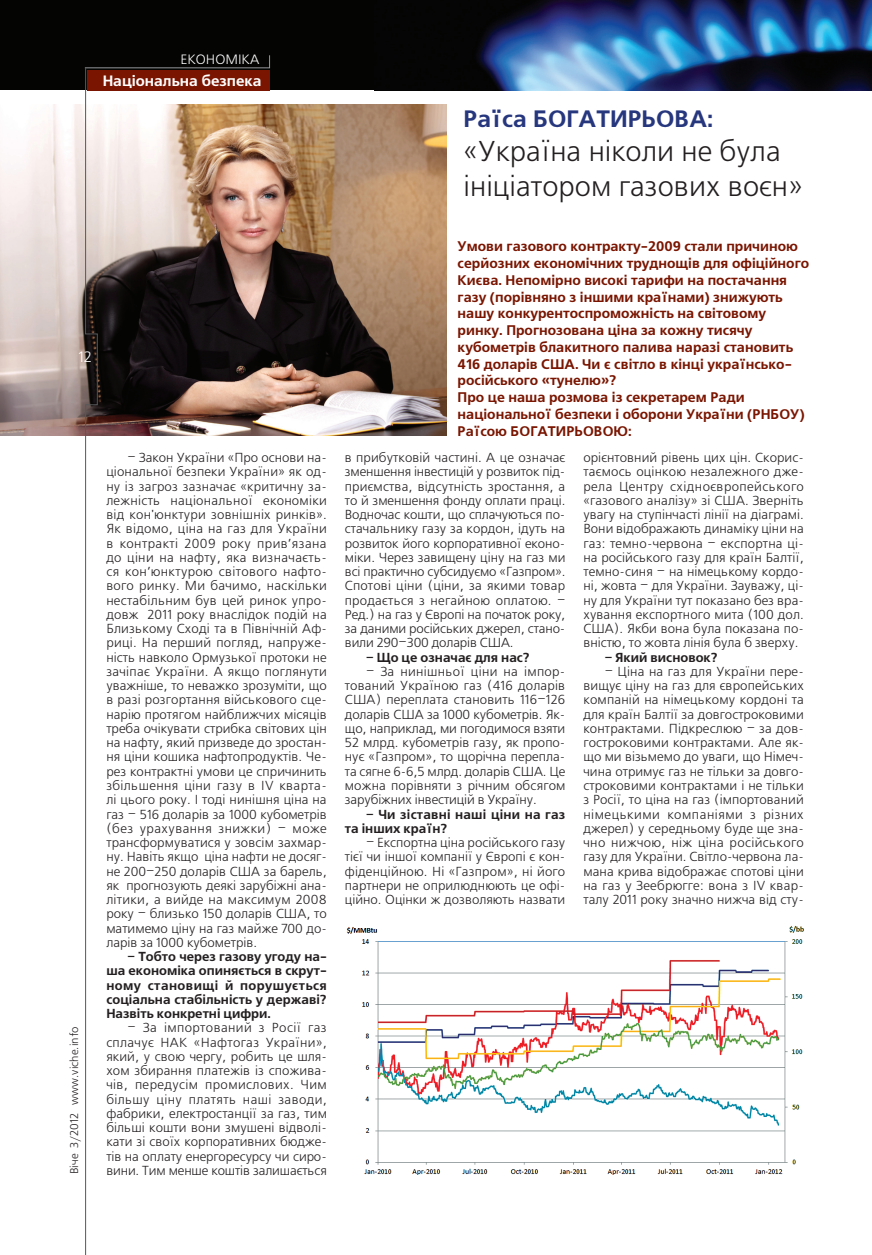
<style>
.page{position:relative;width:872px;height:1255px;background:#fff}
.page>*{position:absolute;margin:0;border:0;box-sizing:border-box;transform-origin:0 0}
.t1{font:28.65px/34.3px "Free Set C";color:#231f20}
.t2{font:700 23.7px "Free Set C";color:#27377e}
.rubrica_left{font:700 15px "Free Set C";color:#fff}
.foto{font:15px "Free Set C";color:#fff}
.vrez{font:700 13.95px/16.8px "Free Set C";color:#791500}
.rubrica_right{font:13.5px "Free Set C";color:#fff}
.text_freeset{font:13.05px/14.2px "Free Set C";color:#231f20;text-align:justify}
.text_freeset-2{font:700 13.05px/14.2px "Free Set C";color:#231f20;text-align:justify}
.t3{font:11.25px "Free Set C";color:#231f20}
</style>
<div class="page">
<img style="left:1px;top:104px;width:445px;height:332px">
<div style="left:0;top:1px;width:872px;height:89px;background:#040503"></div>
<img style="left:477px;top:1px;width:395px;height:89px">
<img style="left:346px;top:925px;width:458px;height:249px">
<svg style="left:84px;top:55px;width:186px;height:1199px"></svg>
<p class="rubrica_right" style="left:180px;top:52px;width:80px">ЕКОНОМІКА</p>
<p class="rubrica_left" style="left:103px;top:72px;width:160px">Національна безпека</p>
<p class="foto" style="left:78px;top:349px;width:15px">12</p>
<p class="t3" style="left:68px;top:1174px;width:149px;rotate:-90deg">Віче 3/2012 www.viche.info</p>
<p class="text_freeset" style="left:106px;top:451px;width:222px;text-indent:21px">– Закон України «Про основи на&shy;ціональної безпеки України» як од&shy;ну із загроз зазначає «критичну за&shy;лежність національної економіки від кон'юнктури зовнішніх ринків».<br>Як відомо, ціна на газ для України в контракті 2009 року прив’язана до ціни на нафту, яка визначаєть&shy;ся кон’юнктурою світового нафто&shy;вого ринку. Ми бачимо, наскільки нестабільним був цей ринок упро&shy;довж 2011 року внаслідок подій на Близькому Сході та в Північній Аф&shy;риці. На перший погляд, напруже&shy;ність навколо Ормузької протоки не зачіпає України. А якщо поглянути уважніше, то неважко зрозуміти, що в разі розгортання військового сце&shy;нарію протягом найближчих місяців треба очікувати стрибка світових цін на нафту, який призведе до зростан&shy;ня ціни кошика нафтопродуктів. Че&shy;рез контрактні умови це спричинить збільшення ціни газу в IV кварта&shy;лі цього року. І тоді нинішня ціна на газ – 516 доларів за 1000 кубометрів (без урахування знижки) – може трансформуватися у зовсім захмар&shy;ну. Навіть якщо ціна нафти не досяг&shy;не 200–250 доларів США за барель, як прогнозують деякі зарубіжні ана&shy;літики, а вийде на максимум 2008 року – близько 150 доларів США, то матимемо ціну на газ майже 700 до&shy;ларів за 1000 кубометрів.</p>
<p class="text_freeset-2" style="left:106px;top:949px;width:222px;text-indent:21px">– Тобто через газову угоду на&shy;ша економіка опиняється в скрут&shy;ному становищі й порушується соціальна стабільність у державі?<br>Назвіть конкретні цифри.</p>
<p class="text_freeset" style="left:106px;top:1021px;width:222px;text-indent:21px">– За імпортований з Росії газ сплачує НАК «Нафтогаз України», який, у свою чергу, робить це шля&shy;хом збирання платежів із спожива&shy;чів, передусім промислових. Чим більшу ціну платять наші заводи, фабрики, електростанції за газ, тим більші кошти вони змушені відволі&shy;кати зі своїх корпоративних бюдже&shy;тів на оплату енергоресурсу чи сиро&shy;вини. Тим менше коштів залишається</p>
<p class="t2" style="left:463px;top:105px;width:251px">Раїса БОГАТИРЬОВА:</p>
<p class="t1" style="left:463px;top:135px;width:340px">«Україна ніколи не була ініціатором газових воєн»</p>
<p class="vrez" style="left:457px;top:238px;width:353px">Умови газового контракту-2009 стали причиною серйозних економічних труднощів для офіційного Києва. Непомірно високі тарифи на постачання газу (порівняно з іншими країнами) знижують нашу конкурентоспроможність на світовому ринку. Прогнозована ціна за кожну тисячу кубометрів блакитного палива наразі становить 416 доларів США. Чи є світло в кінці українсько&shy;російського «тунелю»?<br>Про це наша розмова із секретарем Ради національної безпеки і оборони України (РНБОУ)<br>Раїсою БОГАТИРЬОВОЮ:</p>
<p class="text_freeset" style="left:345px;top:451px;width:222px">в прибутковій частині. А це означає зменшення інвестицій у розвиток під&shy;приємства, відсутність зростання, а то й зменшення фонду оплати праці.<br>Водночас кошти, що сплачуються по&shy;стачальнику газу за кордон, ідуть на розвиток його корпоративної еконо&shy;міки. Через завищену ціну на газ ми всі практично субсидуємо «Газпром».<br>Спотові ціни (ціни, за якими товар продається з негайною оплатою. – Ред.) на газ у Європі на початок року, за даними російських джерел, стано&shy;вили 290–300 доларів США.</p>
<p class="text_freeset-2" style="left:366px;top:650px;width:165px">– Що це означає для нас?</p>
<p class="text_freeset" style="left:345px;top:665px;width:222px;text-indent:21px">– За нинішньої ціни на імпор&shy;тований Україною газ (416 доларів США) переплата становить 116–126 доларів США за 1000 кубометрів. Як&shy;що, наприклад, ми погодимося взяти 52 млрд. кубометрів газу, як пропо&shy;нує «Газпром», то щорічна перепла&shy;та сягне 6-6,5 млрд. доларів США. Це можна порівняти з річним обсягом зарубіжних інвестицій в Україну.</p>
<p class="text_freeset-2" style="left:345px;top:807px;width:222px;text-indent:21px">– Чи зіставні наші ціни на газ та інших країн?</p>
<p class="text_freeset" style="left:345px;top:836px;width:222px;text-indent:21px">– Експортна ціна російського газу тієї чи іншої компанії у Європі є кон&shy;фіденційною. Ні «Газпром», ні його партнери не оприлюднюють це офі&shy;ційно. Оцінки ж дозволяють назвати</p>
<p class="text_freeset" style="left:583px;top:451px;width:222px">орієнтовний рівень цих цін. Скорис&shy;таємось оцінкою незалежного дже&shy;рела Центру східноєвропейського «газового аналізу» зі США. Зверніть увагу на ступінчасті лінії на діаграмі.<br>Вони відображають динаміку ціни на газ: темно-червона – експортна ці&shy;на російського газу для країн Балтії, темно-синя – на німецькому кордо&shy;ні, жовта – для України. Зауважу, ці&shy;ну для України тут показано без вра&shy;хування експортного мита (100 дол.<br>США). Якби вона була показана по&shy;вністю, то жовта лінія була б зверху.</p>
<p class="text_freeset-2" style="left:604px;top:650px;width:115px">– Який висновок?</p>
<p class="text_freeset" style="left:583px;top:665px;width:222px;text-indent:21px">– Ціна на газ для України пере&shy;вищує ціну на газ для європейських компаній на німецькому кордоні та для країн Балтії за довгостроковими контрактами. Підкреслюю – за дов&shy;гостроковими контрактами. Але як&shy;що ми візьмемо до уваги, що Німеч&shy;чина отримує газ не тільки за довго&shy;строковими контрактами і не тільки з Росії, то ціна на газ (імпортований німецькими компаніями з різних джерел) у середньому буде ще зна&shy;чно нижчою, ніж ціна російського газу для України. Світло-червона ла&shy;мана крива відображає спотові ціни на газ у Зеебрюгге: вона з IV квар&shy;талу 2011 року значно нижча від сту-</p>
</div>
